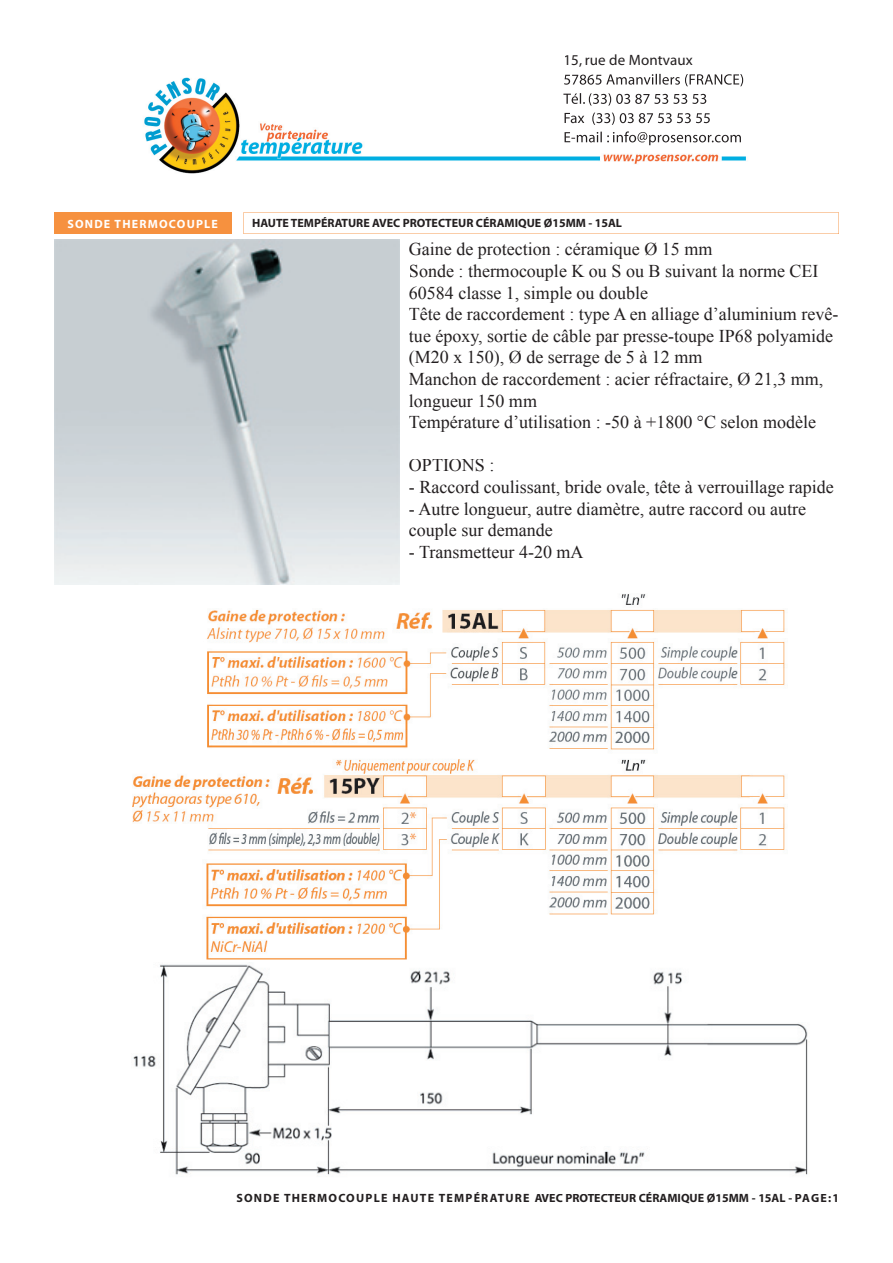
<style>
.page{position:relative;width:893px;height:1263px;background:#fff}
.page>*{position:absolute;margin:0;border:0;box-sizing:border-box;transform-origin:0 0}
.t1{font:18px/21.6px "Times New Roman";color:#231f20}
.t2{font:15px "Myriad";letter-spacing:.01em;color:#231f20}
.t3{font:700 12px "Myriad";letter-spacing:.065em;color:#231f20}
.t4{font:700 12px "Myriad";color:#231f20}
.t5{font:700 12px "Myriad";letter-spacing:.1em;color:#fff}
</style>
<div class="page">
<img style="left:144px;top:73px;width:602px;height:101px">
<img style="left:564px;top:74px;width:179px;height:12px">
<img style="left:563px;top:93px;width:143px;height:13px">
<img style="left:565px;top:113px;width:145px;height:12px">
<img style="left:565px;top:131px;width:176px;height:14px">
<div style="left:54px;top:212px;width:177px;height:22px;background:#f6913f"></div>
<svg style="left:243px;top:212px;width:596px;height:22px"></svg>
<img style="left:54px;top:240px;width:345px;height:345px">
<img style="left:133px;top:964px;width:675px;height:211px">
<img style="left:132px;top:594px;width:653px;height:366px">
<p class="t2" style="left:563px;top:53px;width:131px">15, rue de Montvaux</p>
<p class="t5" style="left:67px;top:217px;width:152px">SONDE THERMOCOUPLE</p>
<p class="t4" style="left:252px;top:217px;width:371px">HAUTE TEMPÉRATURE AVEC PROTECTEUR CÉRAMIQUE Ø15MM - 15AL</p>
<p class="t1" style="left:409px;top:238px;width:431px">Gaine de protection : céramique Ø 15 mm<br>Sonde : thermocouple K ou S ou B suivant la norme CEI 60584 classe 1, simple ou double<br>Tête de raccordement : type A en alliage d’aluminium revê&shy;tue époxy, sortie de câble par presse-toupe IP68 polyamide (M20 x 150), Ø de serrage de 5 à 12 mm<br>Manchon de raccordement : acier réfractaire, Ø 21,3 mm, longueur 150 mm<br>Température d’utilisation : -50 à +1800 °C selon modèle</p>
<p class="t1" style="left:409px;top:454px;width:87px">OPTIONS :</p>
<p class="t1" style="left:409px;top:476px;width:426px">- Raccord coulissant, bride ovale, tête à verrouillage rapide</p>
<p class="t1" style="left:409px;top:497px;width:399px">- Autre longueur, autre diamètre, autre raccord ou autre couple sur demande</p>
<p class="t1" style="left:409px;top:541px;width:176px">- Transmetteur 4-20 mA</p>
<p class="t3" style="left:236px;top:1192px;width:604px">SONDE THERMOCOUPLE HAUTE TEMPÉRATURE AVEC PROTECTEUR CÉRAMIQUE Ø15MM - 15AL - PAGE:1</p>
</div>
